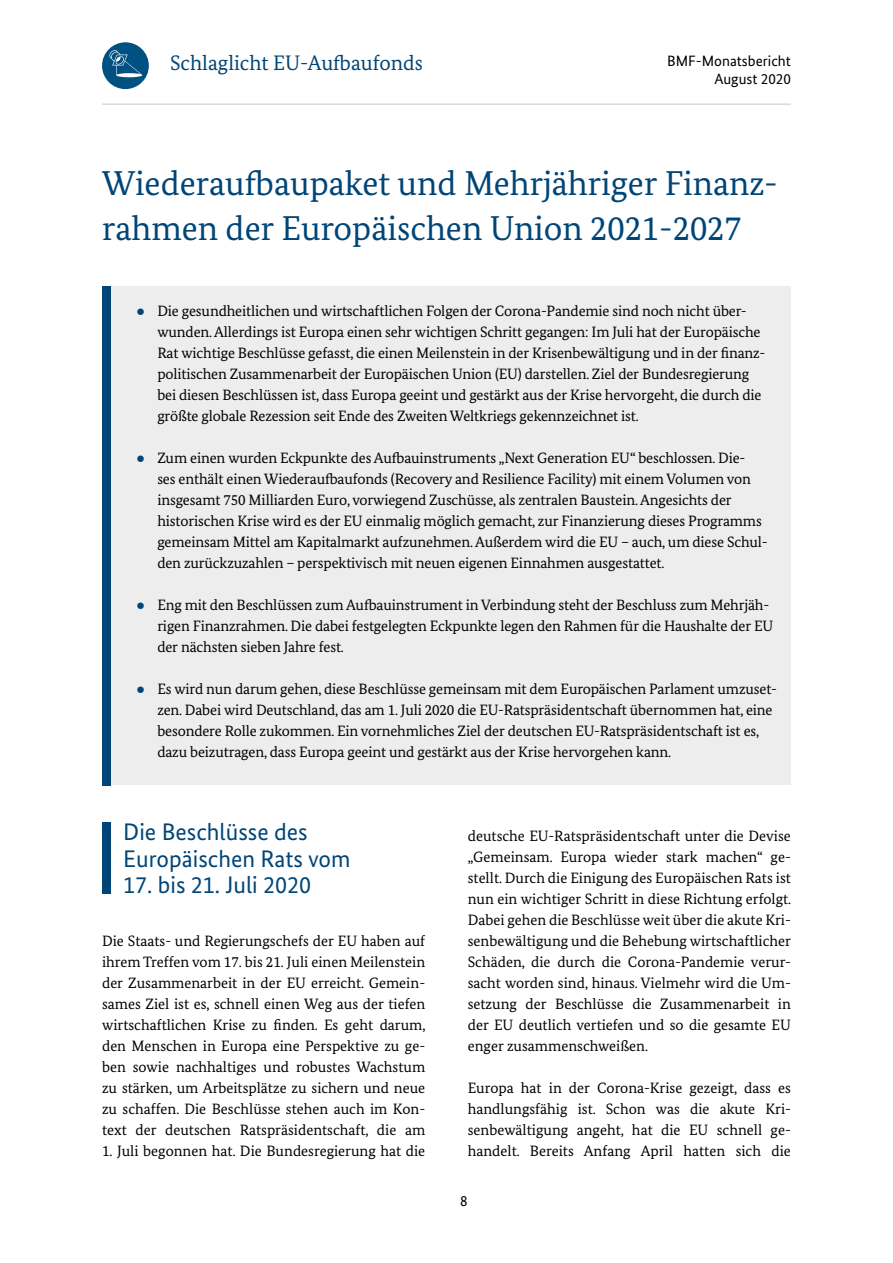
<style>
.page{position:relative;width:893px;height:1263px;background:#fff}
.page>*{position:absolute;margin:0;border:0;box-sizing:border-box;transform-origin:0 0}
.Überschrift_erste_Eb{font:34.5px/45px "Bundes Serif";color:#004577}
.Überschrift_zweite_E{font:24px/26.2px "Bundes Sans";color:#004577}
.t1{font:21px "Bundes Serif";color:#004577}
.Zweispaltiger_Fließt{font:15px/21px "Bundes Serif";letter-spacing:-.01em;color:#000}
.t2{font:15px/18px "Bundes Sans";color:#000;text-align:right}
.s1{font-family:"Arial";color:#004577}
</style>
<div class="page">
<hr style="left:102px;top:103px;width:689px;height:2px;background:#dadada">
<div style="left:102px;top:42px;width:47px;height:47px;background:#005081;border-radius:50%"></div>
<svg style="left:109px;top:50px;width:33px;height:27px"></svg>
<div style="left:102px;top:287px;width:689px;height:498px;background:#ededed"></div>
<div style="left:102px;top:286px;width:9px;height:499px;background:#004577"></div>
<div style="left:102px;top:822px;width:9px;height:72px;background:#004577"></div>
<h3 class="t1" style="left:170px;top:50px;width:254px">Schlaglicht EU-Aufbaufonds</h3>
<p class="t2" style="left:667px;top:51px;width:125px">BMF-Monatsbericht<br>August 2020</p>
<h2 class="Überschrift_erste_Eb" style="left:102px;top:161px;width:673px">Wiederaufbaupaket und Mehrjähriger Finanz&shy;rahmen der Europäischen Union 2021-2027</h2>
<p class="Zweispaltiger_Fließt" style="left:157px;top:300px;width:609px;text-indent:-21px"><span class="s1">●</span> Die gesundheitlichen und wirtschaftlichen Folgen der Corona-Pandemie sind noch nicht über&shy;wunden. Allerdings ist Europa einen sehr wichtigen Schritt gegangen: Im Juli hat der Europäische Rat wichtige Beschlüsse gefasst, die einen Meilenstein in der Krisenbewältigung und in der finanz&shy;politischen Zusammenarbeit der Europäischen Union (EU) darstellen. Ziel der Bundesregierung bei diesen Beschlüssen ist, dass Europa geeint und gestärkt aus der Krise hervorgeht, die durch die größte globale Rezession seit Ende des Zweiten Weltkriegs gekennzeichnet ist.</p>
<p class="Zweispaltiger_Fließt" style="left:157px;top:447px;width:612px;text-indent:-21px"><span class="s1">●</span> Zum einen wurden Eckpunkte des Aufbauinstruments „Next Generation EU“ beschlossen. Die-<br>ses enthält einen Wiederaufbaufonds (Recovery and Resilience Facility) mit einem Volumen von insgesamt 750 Milliarden Euro, vorwiegend Zuschüsse, als zentralen Baustein. Angesichts der historischen Krise wird es der EU einmalig möglich gemacht, zur Finanzierung dieses Programms gemeinsam Mittel am Kapitalmarkt aufzunehmen. Außerdem wird die EU – auch, um diese Schul&shy;den zurückzuzahlen – perspektivisch mit neuen eigenen Einnahmen ausgestattet.</p>
<p class="Zweispaltiger_Fließt" style="left:157px;top:594px;width:617px;text-indent:-21px"><span class="s1">●</span> Eng mit den Beschlüssen zum Aufbauinstrument in Verbindung steht der Beschluss zum Mehrjäh&shy;rigen Finanzrahmen. Die dabei festgelegten Eckpunkte legen den Rahmen für die Haushalte der EU der nächsten sieben Jahre fest.</p>
<p class="Zweispaltiger_Fließt" style="left:157px;top:678px;width:621px;text-indent:-21px"><span class="s1">●</span> Es wird nun darum gehen, diese Beschlüsse gemeinsam mit dem Europäischen Parlament umzuset&shy;zen. Dabei wird Deutschland, das am 1. Juli 2020 die EU-Ratspräsidentschaft übernommen hat, eine besondere Rolle zukommen. Ein vornehmliches Ziel der deutschen EU-Ratspräsidentschaft ist es, dazu beizutragen, dass Europa geeint und gestärkt aus der Krise hervorgehen kann.</p>
<h3 class="Überschrift_zweite_E" style="left:123px;top:819px;width:229px">Die Beschlüsse des<br>Europäischen Rats vom</h3>
<h3 class="Überschrift_zweite_E" style="left:123px;top:871px;width:189px">17. bis 21. Juli 2020</h3>
<p class="Zweispaltiger_Fließt" style="left:102px;top:930px;width:325px;text-align:justify">Die Staats- und Regierungschefs der EU haben auf ihrem Treffen vom 17. bis 21. Juli einen Meilenstein der Zusammenarbeit in der EU erreicht. Gemein&shy;sames Ziel ist es, schnell einen Weg aus der tiefen wirtschaftlichen Krise zu finden. Es geht darum, den Menschen in Europa eine Perspektive zu ge&shy;ben sowie nachhaltiges und robustes Wachstum zu stärken, um Arbeitsplätze zu sichern und neue zu schaffen. Die Beschlüsse stehen auch im Kon&shy;text der deutschen Ratspräsidentschaft, die am</p>
<p class="Zweispaltiger_Fließt" style="left:102px;top:1140px;width:325px">1. Juli begonnen hat. Die Bundesregierung hat die</p>
<p class="Zweispaltiger_Fließt" style="left:468px;top:825px;width:325px;text-align:justify">deutsche EU-Ratspräsidentschaft unter die Devise „Gemeinsam. Europa wieder stark machen“ ge&shy;stellt. Durch die Einigung des Europäischen Rats ist nun ein wichtiger Schritt in diese Richtung erfolgt.<br>Dabei gehen die Beschlüsse weit über die akute Kri&shy;senbewältigung und die Behebung wirtschaftlicher Schäden, die durch die Corona-Pandemie verur&shy;sacht worden sind, hinaus. Vielmehr wird die Um&shy;setzung der Beschlüsse die Zusammenarbeit in der EU deutlich vertiefen und so die gesamte EU enger zusammenschweißen.</p>
<p class="Zweispaltiger_Fließt" style="left:468px;top:1077px;width:325px;text-align:justify">Europa hat in der Corona-Krise gezeigt, dass es handlungsfähig ist. Schon was die akute Kri&shy;senbewältigung angeht, hat die EU schnell ge&shy;handelt. Bereits Anfang April hatten sich die</p>
<p class="t2" style="left:460px;top:1192px;width:9px">8</p>
</div>
